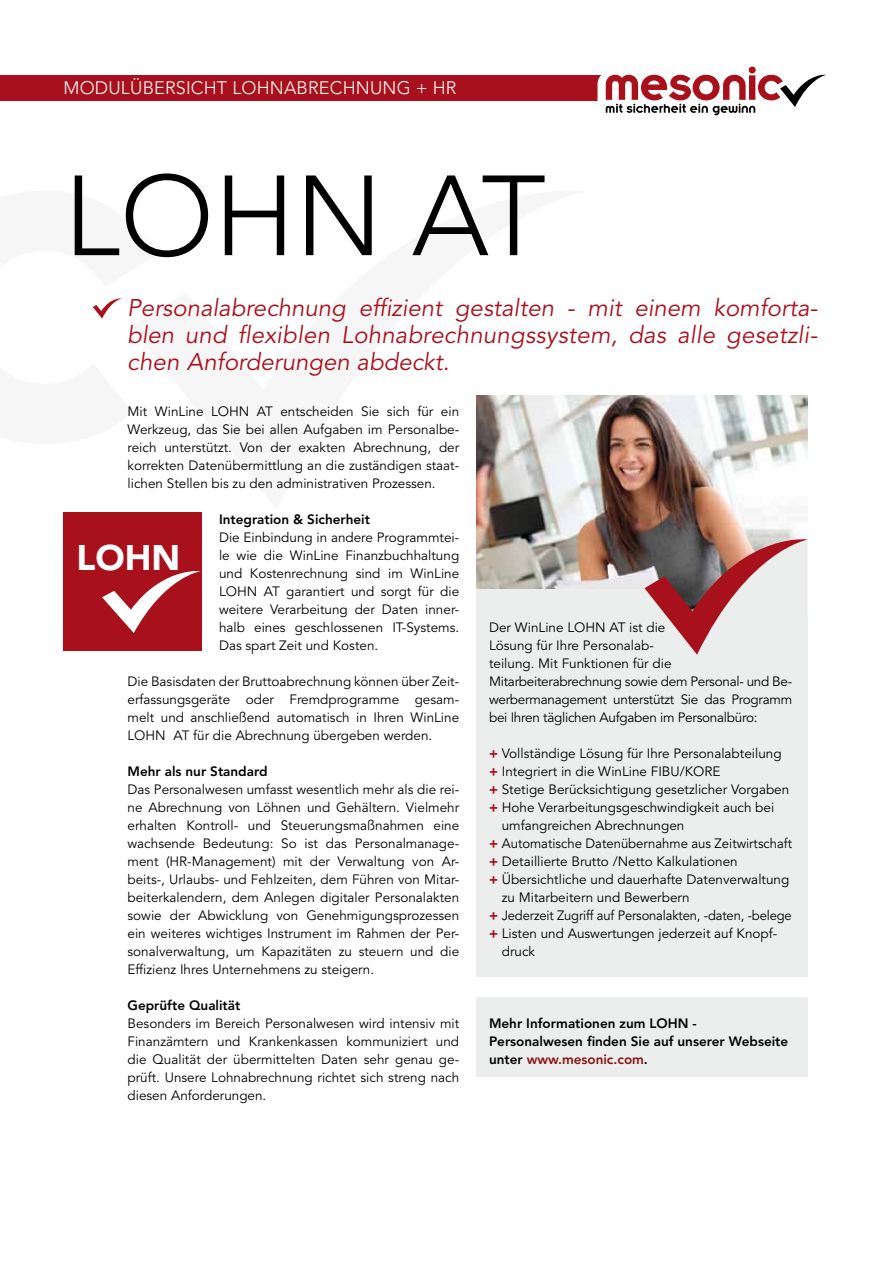
<style>
.page{position:relative;width:893px;height:1263px;background:#fff}
.page>*{position:absolute;margin:0;border:0;box-sizing:border-box;transform-origin:0 0}
.t1{font:300 112.5px "Avenir LT Pro";color:#000}
.t2{font:900 35.25px "Avenir LT Pro";color:#fff}
.t3{font:italic 24px/27px "Avenir LT Pro";letter-spacing:.01em;color:#a8111c;text-align:justify}
.t4{font:300 18px "Avenir LT Pro";letter-spacing:.01em;color:#fff}
.t5{font:13.5px/18px "Avenir LT Pro";color:#000;text-align:justify}
.t6{font:13.5px/18px "Avenir LT Pro";letter-spacing:-.02em;color:#000}
.t7{font:800 13.5px/18px "Avenir LT Pro";color:#000}
.t8{font:13.5px "Avenir LT Pro";color:#000;scale:.96 1}
.s1{font-weight:900;color:#a8111c}
.s2{color:#891217}
</style>
<div class="page">
<div style="left:0;top:75px;width:603px;height:25px;background:#a8111c"></div>
<svg style="left:597px;top:67px;width:229px;height:48px"></svg>
<svg style="left:93px;top:298px;width:29px;height:21px"></svg>
<div style="left:476px;top:396px;width:332px;height:581px;background:#eceded"></div>
<img style="left:477px;top:395px;width:330px;height:194px">
<svg style="left:644px;top:529px;width:164px;height:126px"></svg>
<div style="left:64px;top:512px;width:138px;height:139px;background:#a8111c"></div>
<svg style="left:102px;top:571px;width:99px;height:62px"></svg>
<div style="left:476px;top:997px;width:332px;height:80px;background:#eceded"></div>
<h3 class="t4" style="left:64px;top:78px;width:245px">MODULÜBERSICHT LOHNABREC</h3>
<h3 class="t4" style="left:343px;top:78px;width:113px">HNUNG + HR</h3>
<h1 class="t1" style="left:64px;top:150px;width:484px">LOHN AT</h1>
<h3 class="t3" style="left:127px;top:294px;width:692px">Personalabrechnung effizient gestalten - mit einem komforta&shy;blen und flexiblen Lohnabrechnungssystem, das alle gesetzli&shy;chen Anforderungen abdeckt.</h3>
<p class="t5" style="left:128px;top:402px;width:333px">Mit WinLine LOHN AT entscheiden Sie sich für ein Werkzeug, das Sie bei allen Aufgaben im Personalbe&shy;reich unterstützt. Von der exakten Abrechnung, der korrekten Datenübermittlung an die zuständigen staat&shy;lichen Stellen bis zu den administrativen Prozessen.</p>
<p class="t7" style="left:219px;top:510px;width:153px">Integration &amp; Sicherheit</p>
<p class="t5" style="left:219px;top:528px;width:242px">Die Einbindung in andere Programmtei&shy;le wie die WinLine Finanzbuchhaltung und Kostenrechnung sind im WinLine LOHN AT garantiert und sorgt für die weitere Verarbeitung der Daten inner&shy;halb eines geschlossenen IT-Systems.<br>Das spart Zeit und Kosten.</p>
<p class="t5" style="left:128px;top:672px;width:333px">Die Basisdaten der Bruttoabrechnung können über Zeit&shy;erfassungsgeräte oder Fremdprogramme gesam&shy;melt und anschließend automatisch in Ihren WinLine LOHN AT für die Abrechnung übergeben werden.</p>
<p class="t7" style="left:128px;top:762px;width:142px">Mehr als nur Standard</p>
<p class="t5" style="left:128px;top:780px;width:333px">Das Personalwesen umfasst wesentlich mehr als die rei&shy;ne Abrechnung von Löhnen und Gehältern. Vielmehr erhalten Kontroll- und Steuerungsmaßnahmen eine wachsende Bedeutung: So ist das Personalmanage&shy;ment (HR-Management) mit der Verwaltung von Ar&shy;beits-, Urlaubs- und Fehlzeiten, dem Führen von Mitar&shy;beiterkalendern, dem Anlegen digitaler Personalakten sowie der Abwicklung von Genehmigungsprozessen ein weiteres wichtiges Instrument im Rahmen der Per&shy;sonalverwaltung, um Kapazitäten zu steuern und die Effizienz Ihres Unternehmens zu steigern.</p>
<p class="t7" style="left:128px;top:996px;width:114px">Geprüfte Qualität</p>
<p class="t5" style="left:128px;top:1014px;width:333px">Besonders im Bereich Personalwesen wird intensiv mit Finanzämtern und Krankenkassen kommuniziert und die Qualität der übermittelten Daten sehr genau ge&shy;prüft. Unsere Lohnabrechnung richtet sich streng nach diesen Anforderungen.</p>
<h2 class="t2" style="left:77px;top:537px;width:105px">LOHN</h2>
<p class="t6" style="left:489px;top:618px;width:305px">Der WinLine LOHN AT ist die<br>Lösung für Ihre Personalab-<br>teilung. Mit Funktionen für die Mitarbeiterabrechnung sowie dem Personal- und Be&shy;werbermanagement unterstützt Sie das Programm bei Ihren täglichen Aufgaben im Personalbüro:</p>
<p class="t5" style="left:489px;top:744px;width:294px"><span class="s1">+</span> Vollständige Lösung für Ihre Personalabteilung</p>
<p class="t5" style="left:489px;top:762px;width:233px"><span class="s1">+</span> Integriert in die WinLine FIBU/KORE</p>
<p class="t5" style="left:489px;top:780px;width:302px"><span class="s1">+</span> Stetige Berücksichtigung gesetzlicher Vorgaben</p>
<p class="t5" style="left:489px;top:798px;width:287px"><span class="s1">+</span> Hohe Verarbeitungsgeschwindigkeit auch bei</p>
<p class="t5" style="left:502px;top:816px;width:184px">umfangreichen Abrechnungen</p>
<p class="t5" style="left:489px;top:834px;width:305px"><span class="s1">+</span> Automatische Datenübernahme aus Zeitwirtschaft</p>
<p class="t5" style="left:489px;top:852px;width:250px"><span class="s1">+</span> Detaillierte Brutto /Netto Kalkulationen</p>
<p class="t5" style="left:489px;top:870px;width:302px"><span class="s1">+</span> Übersichtliche und dauerhafte Datenverwaltung</p>
<p class="t5" style="left:502px;top:888px;width:189px">zu Mitarbeitern und Bewerbern</p>
<p class="t8" style="left:489px;top:907px;width:317px"><span class="s1">+</span> Jederzeit Zugriff auf Personalakten, -daten, -belege</p>
<p class="t5" style="left:489px;top:924px;width:290px"><span class="s1">+</span> Listen und Auswertungen jederzeit auf Knopf-</p>
<p class="t5" style="left:502px;top:942px;width:35px">druck</p>
<p class="t7" style="left:489px;top:1014px;width:301px">Mehr Informationen zum LOHN -<br>Personalwesen finden Sie auf unserer Webseite unter <span class="s2">www.mesonic.com</span>.</p>
</div>
